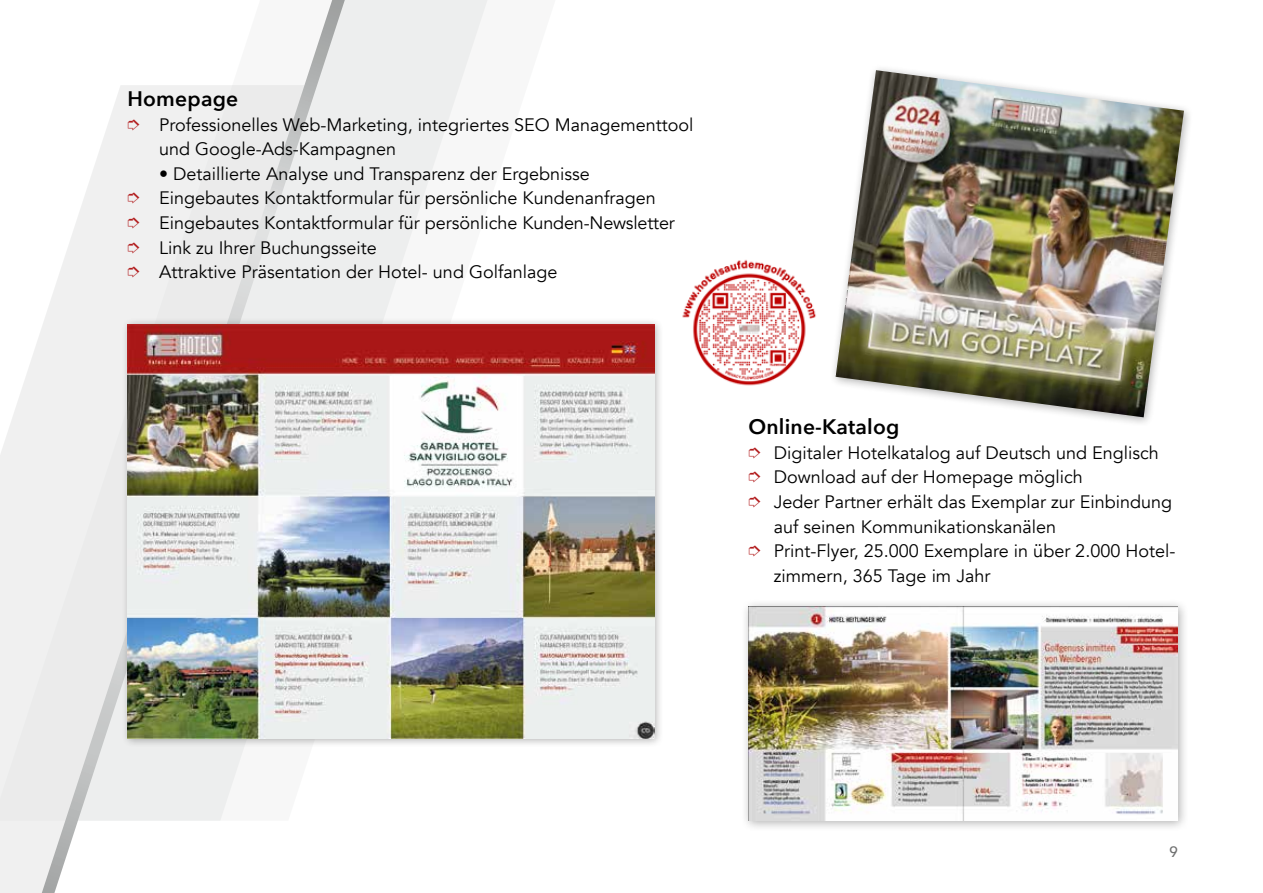
<style>
.page{position:relative;width:1263px;height:893px;background:#fff}
.page>*{position:absolute;margin:0;border:0;box-sizing:border-box;transform-origin:0 0}
.t1{font:600 21px "Avenir Next";letter-spacing:.01em;color:#000}
.t2{font:18px/24.6px "Avenir";color:#000}
.t3{font:500 15px "Avenir";color:#6f7070}
</style>
<div class="page">
<svg style="left:357px;top:0;width:131px;height:317px;fill:#edeeee"></svg>
<svg style="left:0;top:365px;width:30px;height:528px;fill:#f0f0f0"></svg>
<svg style="left:30px;top:0;width:327px;height:893px"></svg>
<img style="left:836px;top:70px;width:348px;height:347px">
<div style="left:741px;top:599px;width:448px;height:233px;background:#000;opacity:.3"></div>
<img style="left:749px;top:607px;width:429px;height:214px">
<img style="left:682px;top:259px;width:134px;height:127px">
<div style="left:121px;top:317px;width:543px;height:430px;background:#000;opacity:.3"></div>
<img style="left:128px;top:324px;width:527px;height:414px">
<svg style="left:128px;top:119px;width:12px;height:11px"></svg>
<svg style="left:128px;top:192px;width:12px;height:12px"></svg>
<svg style="left:128px;top:217px;width:12px;height:11px"></svg>
<svg style="left:128px;top:242px;width:12px;height:11px"></svg>
<svg style="left:128px;top:266px;width:12px;height:12px"></svg>
<p class="t1" style="left:128px;top:81px;width:112px">Homepage</p>
<p class="t2" style="left:159px;top:112px;width:536px">Professionelles Web-Marketing, integriertes SEO Managementtool und Google-Ads-Kampagnen</p>
<p class="t2" style="left:159px;top:162px;width:517px">• Detaillierte Analyse und Transparenz der Ergebnisse Eingebautes Kontaktformular für persönliche Kundenanfragen Eingebautes Kontaktformular für persönliche Kunden-Newsletter Link zu Ihrer Buchungsseite<br>Attraktive Präsentation der Hotel- und Golfanlage</p>
<p class="t1" style="left:748px;top:409px;width:152px">Online-Katalog</p>
<p class="t2" style="left:774px;top:441px;width:403px">Digitaler Hotelkatalog auf Deutsch und Englisch Download auf der Homepage möglich<br>Jeder Partner erhält das Exemplar zur Einbindung auf seinen Kommunikationskanälen<br>Print-Flyer, 25.000 Exemplare in über 2.000 Hotel&shy;zimmern, 365 Tage im Jahr</p>
<p class="t3" style="left:1169px;top:839px;width:10px">9</p>
</div>
